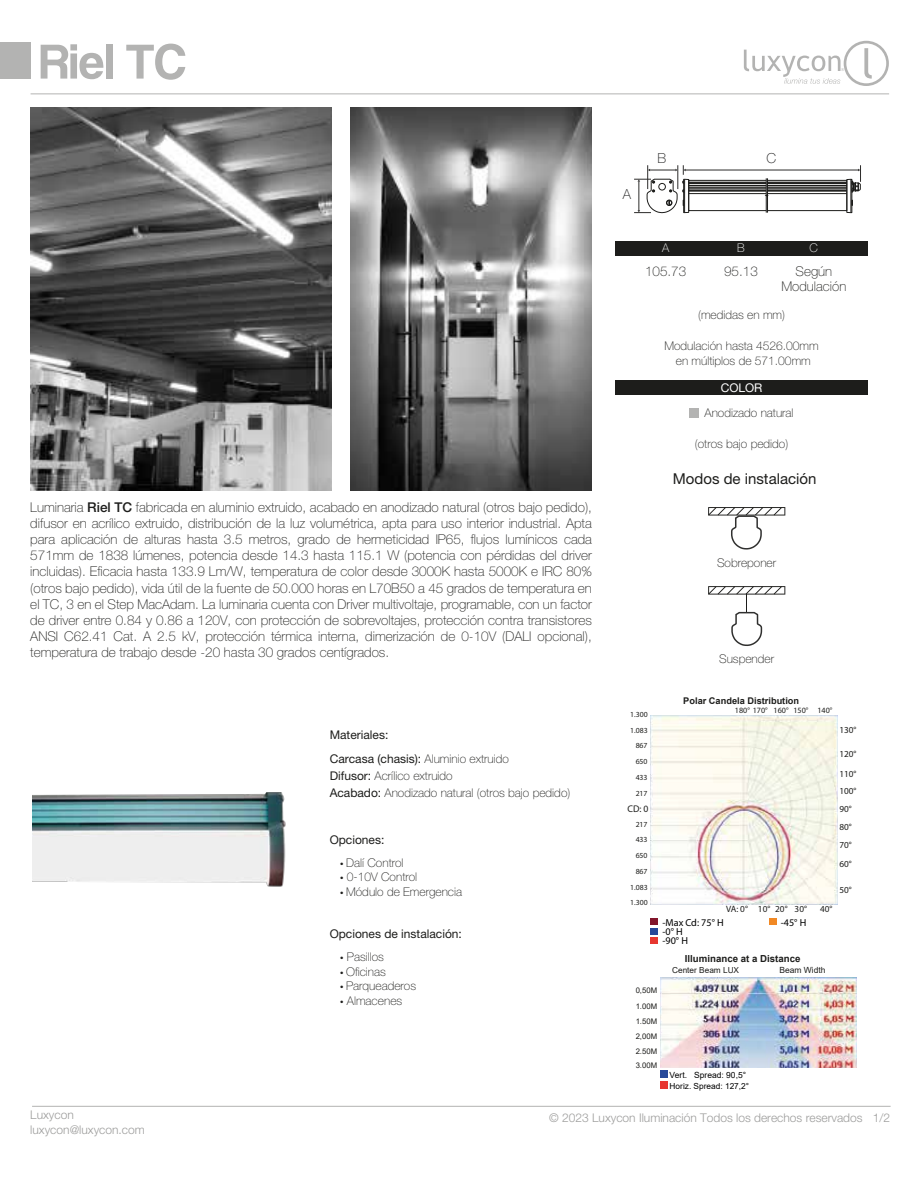
<style>
.page{position:relative;width:918px;height:1188px;background:#fff}
.page>*{position:absolute;margin:0;border:0;box-sizing:border-box;transform-origin:0 0}
.t1{font:51px "Coolvetica Rg";color:#b3b3b2}
.t2{font:15px "Helvetica Neue LT Std";color:#1d1d1b}
.t3{font:100 13.8px "Helvetica Neue LT Std";color:#1d1d1d}
.t4{font:100 13.5px/16.2px "Helvetica Neue LT Std";color:#1d1d1b;text-align:justify}
.t5{font:100 12px/17.4px "Helvetica Neue LT Std";color:#1d1d1b}
.t6{font:300 12px/14.4px "Helvetica Neue LT Std";color:#9d9d9c}
.t7{font:12px/23.4px "Helvetica Neue LT Std";color:#1d1d1b}
.t8{font:12px "Helvetica Neue LT Std";color:#fff}
.t9{font:100 12px "Helvetica Neue LT Std";color:#fff}
.t10{font:10.2px/9.1px "Myriad Pro";color:#000101}
.t11{font:700 9.75px "Arial";color:#1d1d1b}
.t12{font:9.6px "Myriad Pro";color:#1d1d1b}
.t13{font:700 9.3px "Arial";color:#1d1d1b}
.t14{font:9.15px "Myriad Pro";color:#1d1d1b}
.t15{font:8.55px "Arial";color:#000101}
.t16{font:8.55px "Arial";color:#1d1d1b}
.t17{font:8.25px "Arial";color:#000101}
.t18{font:8.25px "Arial";color:#1d1d1b}
.t19{font:8.1px "Myriad Pro";color:#1d1d1b}
.t20{font:7.8px "Myriad Pro";color:#1d1d1b}
.t21{font:7.8px/15.3px "Arial";color:#1d1d1b;text-align:justify}
.s1{font-weight:500}
.s2{font-weight:100}
.s3{font-weight:400}
.s4{font-family:"Myriad Pro";font-weight:400}
</style>
<div class="page">
<div style="left:0;top:42px;width:30px;height:37px;background:#b3b3b2"></div>
<svg style="left:744px;top:41px;width:145px;height:45px"></svg>
<hr style="left:31px;top:94px;width:858px;height:1px;background:#b3b3b2">
<hr style="left:32px;top:1106px;width:859px;height:1px;background:#b3b3b2">
<img style="left:650px;top:715px;width:188px;height:189px">
<div style="left:650px;top:918px;width:7px;height:7px;background:#82152b"></div>
<div style="left:650px;top:928px;width:7px;height:7px;background:#274899"></div>
<div style="left:770px;top:918px;width:7px;height:7px;background:#f18925"></div>
<div style="left:650px;top:937px;width:7px;height:7px;background:#e73730"></div>
<svg style="left:856px;top:977px;width:1px;height:91px"></svg>
<img style="left:660px;top:977px;width:196px;height:91px">
<div style="left:660px;top:1071px;width:7px;height:7px;background:#27499a"></div>
<div style="left:660px;top:1081px;width:7px;height:8px;background:#e73732"></div>
<img style="left:32px;top:792px;width:254px;height:95px">
<img style="left:31px;top:107px;width:300px;height:384px">
<img style="left:351px;top:108px;width:241px;height:383px">
<div style="left:615px;top:381px;width:253px;height:14px;background:#1d1d1b"></div>
<div style="left:615px;top:241px;width:253px;height:14px;background:#1d1d1b"></div>
<div style="left:690px;top:408px;width:9px;height:9px;background:#b3b3b2"></div>
<svg style="left:708px;top:507px;width:77px;height:43px"></svg>
<svg style="left:708px;top:586px;width:77px;height:60px"></svg>
<div style="left:767px;top:180px;width:80px;height:31px;border:1px solid #1d1d1b"></div>
<div style="left:688px;top:180px;width:79px;height:31px;border:1px solid #1d1d1b"></div>
<hr style="left:689px;top:182px;width:77px;height:1px;background:#1d1d1b">
<hr style="left:689px;top:183px;width:77px;height:1px;background:#1d1d1b">
<hr style="left:689px;top:185px;width:77px;height:1px;background:#1d1d1b">
<hr style="left:689px;top:186px;width:77px;height:1px;background:#1d1d1b">
<hr style="left:689px;top:187px;width:77px;height:1px;background:#1d1d1b">
<hr style="left:689px;top:188px;width:77px;height:1px;background:#1d1d1b">
<hr style="left:689px;top:190px;width:77px;height:1px;background:#1d1d1b">
<hr style="left:689px;top:191px;width:77px;height:1px;background:#1d1d1b">
<hr style="left:689px;top:193px;width:77px;height:1px;background:#1d1d1b">
<hr style="left:767px;top:182px;width:80px;height:1px;background:#1d1d1b">
<hr style="left:767px;top:183px;width:80px;height:1px;background:#1d1d1b">
<hr style="left:767px;top:185px;width:80px;height:1px;background:#1d1d1b">
<hr style="left:767px;top:186px;width:80px;height:1px;background:#1d1d1b">
<hr style="left:767px;top:187px;width:80px;height:1px;background:#1d1d1b">
<hr style="left:767px;top:188px;width:80px;height:1px;background:#1d1d1b">
<hr style="left:767px;top:190px;width:80px;height:1px;background:#1d1d1b">
<hr style="left:767px;top:191px;width:80px;height:1px;background:#1d1d1b">
<hr style="left:767px;top:193px;width:80px;height:1px;background:#1d1d1b">
<svg style="left:765px;top:178px;width:3px;height:35px"></svg>
<hr style="left:686px;top:170px;width:172px;height:1px;background:#2d2c2b">
<svg style="left:846px;top:165px;width:15px;height:48px"></svg>
<svg style="left:634px;top:165px;width:55px;height:48px"></svg>
<h1 class="t1" style="left:39px;top:32px;width:148px">Riel TC</h1>
<p class="t4" style="left:30px;top:499px;width:563px">Luminaria <span class="s1">Riel TC</span> fabricada en aluminio extruido, acabado en anodizado natural (otros bajo pedido), difusor en acrílico extruido, distribución de la luz volumétrica, apta para uso interior industrial. Apta para aplicación de alturas hasta 3.5 metros, grado de hermeticidad IP65, flujos lumínicos cada 571mm de 1838 lúmenes, potencia desde 14.3 hasta 115.1 W (potencia con pérdidas del driver incluidas). Eficacia hasta 133.9 Lm/W, temperatura de color desde 3000K hasta 5000K e IRC 80% (otros bajo pedido), vida útil de la fuente de 50.000 horas en L70B50 a 45 grados de temperatura en el TC, 3 en el Step MacAdam. La luminaria cuenta con Driver multivoltaje, programable, con un factor de driver entre 0.84 y 0.86 a 120V, con protección de sobrevoltajes, protección contra transistores ANSI C62.41 Cat. A 2.5 kV, protección térmica interna, dimerización de 0-10V (DALI opcional), temperatura de trabajo desde -20 hasta 30 grados centígrados.</p>
<p class="t7" style="left:330px;top:723px;width:181px">Materiales:<br>Carcasa (chasis): <span class="s2">Aluminio extruido</span></p>
<p class="t5" style="left:330px;top:767px;width:242px"><span class="s3">Difusor:</span> Acrílico extruido<br><span class="s3">Acabado:</span> Anodizado natural (otros bajo pedido)</p>
<p class="t7" style="left:330px;top:827px;width:56px">Opciones:</p>
<p class="t5" style="left:340px;top:854px;width:65px"><span class="s4">•</span> Dalí Control</p>
<p class="t5" style="left:340px;top:868px;width:78px"><span class="s4">•</span> 0-10V Control</p>
<p class="t5" style="left:340px;top:883px;width:123px"><span class="s4">•</span> Módulo de Emergencia</p>
<p class="t7" style="left:330px;top:922px;width:134px">Opciones de instalación:</p>
<p class="t5" style="left:340px;top:948px;width:45px"><span class="s4">•</span> Pasillos</p>
<p class="t5" style="left:340px;top:963px;width:47px"><span class="s4">•</span> Oficinas</p>
<p class="t5" style="left:340px;top:977px;width:77px"><span class="s4">•</span> Parqueaderos</p>
<p class="t5" style="left:340px;top:992px;width:64px"><span class="s4">•</span> Almacenes</p>
<p class="t3" style="left:623px;top:186px;width:10px">A</p>
<p class="t3" style="left:658px;top:151px;width:10px">B</p>
<p class="t3" style="left:766px;top:151px;width:11px">C</p>
<p class="t9" style="left:662px;top:241px;width:9px">A</p>
<p class="t9" style="left:737px;top:241px;width:9px">B</p>
<p class="t4" style="left:645px;top:263px;width:43px">105.73</p>
<p class="t4" style="left:724px;top:263px;width:35px">95.13</p>
<p class="t9" style="left:810px;top:241px;width:10px">C</p>
<p class="t4" style="left:781px;top:264px;width:66px;line-height:15px;text-align:center">Según<br>Modulación</p>
<p class="t5" style="left:698px;top:306px;width:88px">(medidas en mm)</p>
<p class="t5" style="left:664px;top:339px;width:156px;line-height:14.4px;text-align:center">Modulación hasta 4526.00mm en múltiplos de 571.00mm</p>
<p class="t8" style="left:721px;top:381px;width:43px">COLOR</p>
<p class="t5" style="left:705px;top:404px;width:90px">Anodizado natural</p>
<p class="t5" style="left:695px;top:435px;width:95px">(otros bajo pedido)</p>
<p class="t2" style="left:673px;top:470px;width:145px">Modos de instalación</p>
<p class="t5" style="left:717px;top:554px;width:61px">Sobreponer</p>
<p class="t5" style="left:719px;top:650px;width:56px">Suspender</p>
<p class="t13" style="left:683px;top:695px;width:117px">Polar Candela Distribution</p>
<p class="t20" style="left:630px;top:709px;width:19px">1.300</p>
<p class="t20" style="left:630px;top:726px;width:19px">1.083</p>
<p class="t20" style="left:636px;top:741px;width:13px">867</p>
<p class="t20" style="left:636px;top:757px;width:13px">650</p>
<p class="t20" style="left:636px;top:773px;width:13px">433</p>
<p class="t20" style="left:636px;top:788px;width:13px">217</p>
<p class="t20" style="left:636px;top:819px;width:13px">217</p>
<p class="t12" style="left:627px;top:803px;width:23px">CD: 0</p>
<p class="t20" style="left:636px;top:835px;width:13px">433</p>
<p class="t20" style="left:636px;top:851px;width:13px">650</p>
<p class="t20" style="left:636px;top:866px;width:13px">867</p>
<p class="t20" style="left:630px;top:882px;width:19px">1.083</p>
<p class="t20" style="left:630px;top:897px;width:19px">1.300</p>
<p class="t19" style="left:735px;top:705px;width:99px">180° 170° 160° 150° 140°</p>
<p class="t14" style="left:839px;top:725px;width:19px">130°</p>
<p class="t14" style="left:839px;top:748px;width:19px">120°</p>
<p class="t14" style="left:839px;top:768px;width:19px">110°</p>
<p class="t14" style="left:839px;top:786px;width:19px">100°</p>
<p class="t14" style="left:839px;top:803px;width:14px">90°</p>
<p class="t14" style="left:839px;top:821px;width:14px">80°</p>
<p class="t14" style="left:839px;top:839px;width:14px">70°</p>
<p class="t14" style="left:839px;top:859px;width:14px">60°</p>
<p class="t14" style="left:839px;top:884px;width:14px">50°</p>
<p class="t14" style="left:726px;top:903px;width:82px">VA: 0° 10° 20° 30°</p>
<p class="t14" style="left:820px;top:903px;width:14px">40°</p>
<p class="t10" style="left:662px;top:918px;width:63px">-Max Cd: 75° H -0° H</p>
<p class="t10" style="left:781px;top:918px;width:27px">-45° H</p>
<p class="t10" style="left:662px;top:936px;width:27px">-90° H</p>
<p class="t11" style="left:685px;top:952px;width:117px">Illuminance at a Distance</p>
<p class="t18" style="left:672px;top:965px;width:68px">Center Beam LUX</p>
<p class="t16" style="left:779px;top:964px;width:48px">Beam Width</p>
<p class="t21" style="left:636px;top:983px;width:23px">0,50M 1.00M 1.50M 2,00M 2.50M</p>
<p class="t21" style="left:636px;top:1057px;width:23px">3.00M</p>
<p class="t15" style="left:670px;top:1069px;width:78px">Vert. Spread: 90,5°</p>
<p class="t17" style="left:670px;top:1080px;width:81px">Horiz. Spread: 127,2°</p>
<p class="t6" style="left:30px;top:1108px;width:116px">Luxycon luxycon@luxycon.com</p>
<p class="t6" style="left:549px;top:1110px;width:343px">© 2023 Luxycon Iluminación Todos los derechos reservados 1/2</p>
</div>
